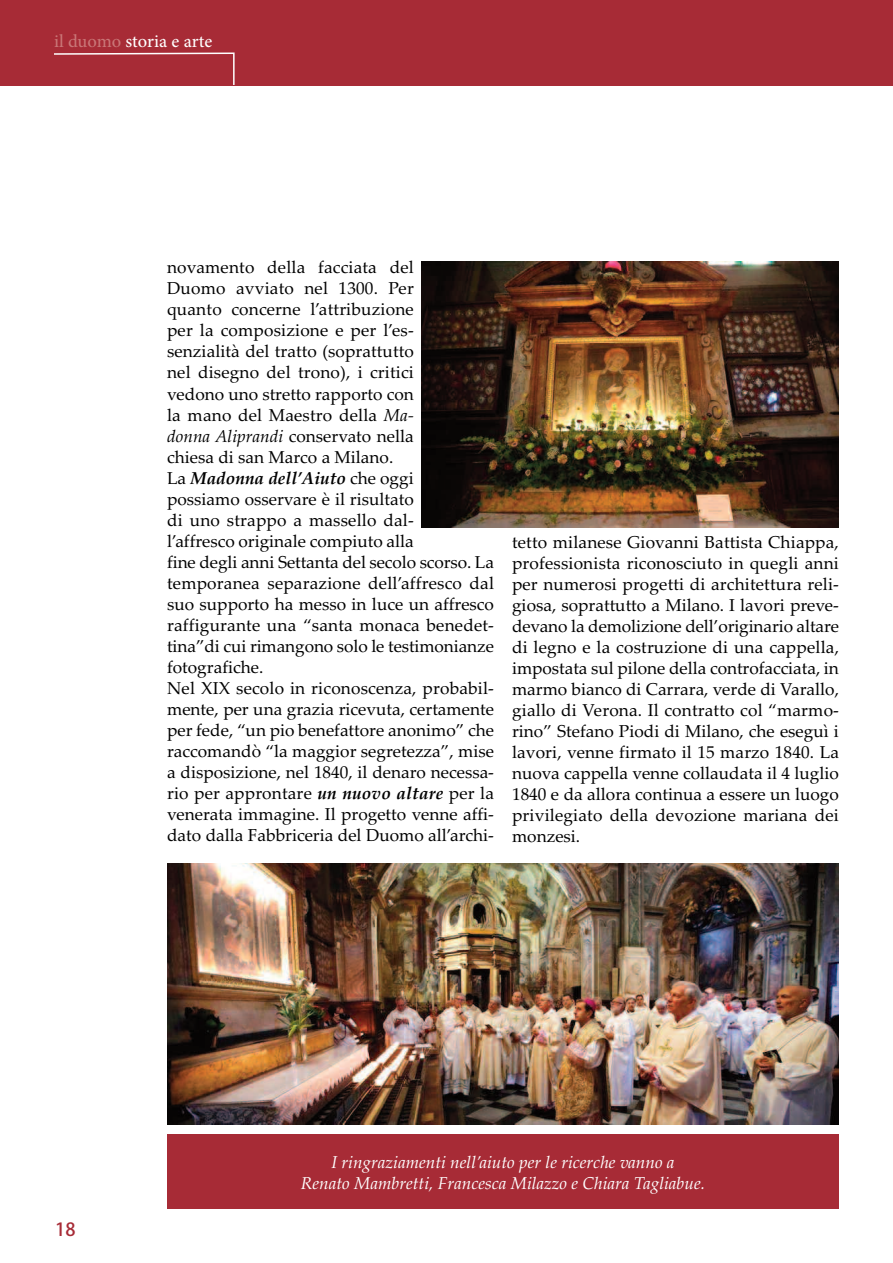
<style>
.page{position:relative;width:893px;height:1263px;background:#fff}
.page>*{position:absolute;margin:0;border:0;box-sizing:border-box;transform-origin:0 0}
.t1{font:18px "Adobe Hebrew";letter-spacing:-.005em;color:#fff}
.t2{font:18px "Adobe Heiti Std";color:#a72b36}
.t3{font:17.25px/21px "Palatino Linotype";color:#000}
.t4{font:italic 17.25px/21px "Palatino Linotype";color:#fff;text-align:center}
.s1{color:#c97677}
.s2{font-style:italic}
.s3{font-weight:700;font-style:italic}
</style>
<div class="page">
<div style="left:0;top:0;width:893px;height:85px;background:#a72b36"></div>
<svg style="left:52px;top:52px;width:183px;height:34px"></svg>
<img style="left:421px;top:262px;width:418px;height:266px">
<img style="left:167px;top:863px;width:672px;height:261px">
<div style="left:167px;top:1134px;width:672px;height:75px;background:#a72b36"></div>
<p class="t1" style="left:54px;top:34px;width:160px"><span class="s1">il duomo</span> storia e arte</p>
<p class="t3" style="left:167px;top:257px;width:328px">novamento della facciata del<br>Duomo avviato nel 1300. Per<br>quanto concerne l’attribuzione<br>per la composizione e per l’es-<br>senzialità del tratto (soprattutto<br>nel disegno del trono), i critici<br>vedono uno stretto rapporto con<br>la mano del Maestro della <span class="s2">Ma-<br>donna Aliprandi</span> conservato nella<br>chiesa di san Marco a Milano.<br>La <span class="s3">Madonna dell’Aiuto</span> che oggi<br>possiamo osservare è il risultato<br>di uno strappo a massello dal-<br>l’affresco originale compiuto alla<br>fine degli anni Settanta del secolo scorso. La temporanea separazione dell’affresco dal suo supporto ha messo in luce un affresco raffigurante una “santa monaca benedet&shy;tina”di cui rimangono solo le testimonianze fotografiche.<br>Nel XIX secolo in riconoscenza, probabil&shy;mente, per una grazia ricevuta, certamente per fede, “un pio benefattore anonimo” che raccomandò “la maggior segretezza”, mise a disposizione, nel 1840, il denaro necessa&shy;rio per approntare <span class="s3">un nuovo altare</span> per la venerata immagine. Il progetto venne affi&shy;dato dalla Fabbriceria del Duomo all’archi-</p>
<p class="t3" style="left:512px;top:531px;width:328px;text-align:justify">tetto milanese Giovanni Battista Chiappa, professionista riconosciuto in quegli anni per numerosi progetti di architettura reli&shy;giosa, soprattutto a Milano. I lavori preve&shy;devano la demolizione dell’originario altare di legno e la costruzione di una cappella, impostata sul pilone della controfacciata, in marmo bianco di Carrara, verde di Varallo, giallo di Verona. Il contratto col “marmo&shy;rino” Stefano Piodi di Milano, che eseguì i lavori, venne firmato il 15 marzo 1840. La nuova cappella venne collaudata il 4 luglio 1840 e da allora continua a essere un luogo privilegiato della devozione mariana dei monzesi.</p>
<p class="t2" style="left:55px;top:1219px;width:22px">18</p>
<p class="t4" style="left:301px;top:1152px;width:406px">I ringraziamenti nell’aiuto per le ricerche vanno a<br>Renato Mambretti, Francesca Milazzo e Chiara Tagliabue.</p>
</div>
